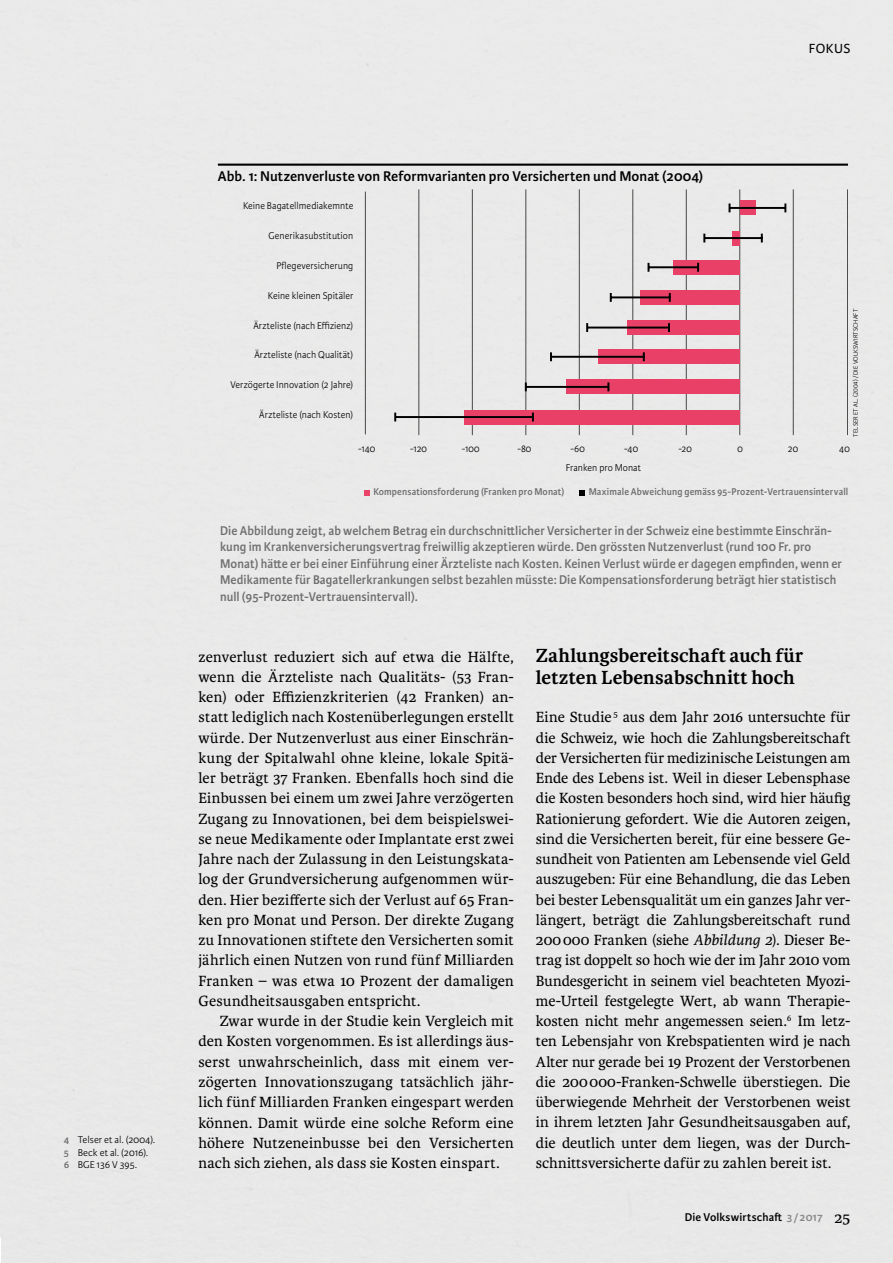
<style>
.page{position:relative;width:893px;height:1263px;background:#e9e9e9}
.page>*{position:absolute;margin:0;border:0;box-sizing:border-box;transform-origin:0 0}
.t1{font:700 20.25px/22.5px "Karmina";letter-spacing:.005em;color:#000}
.t2{font:15.75px/20.2px "Karmina";letter-spacing:.015em;color:#000;text-align:justify}
.t3{font:600 15px "Karmina Sans";letter-spacing:.005em;color:#000}
.t4{font:14.1px "Karmina Sans";letter-spacing:.035em;color:#000}
.t5{font:600 13.5px/16.5px "Karmina Sans";letter-spacing:.01em;color:#706f6f;scale:.95 1}
.t6{font:600 12px "Karmina Sans";letter-spacing:.01em;color:#000}
.t7{font:300 10.5px "Karmina Sans";letter-spacing:.005em;color:#000;scale:.95 1}
.t8{font:600 10.5px "Karmina Sans";letter-spacing:.015em;color:#706f6f;scale:.95 1}
.t9{font:300 10.5px/12.3px "Karmina Sans";letter-spacing:.005em;color:#000}
.t10{font:300 6.75px "Karmina Sans";letter-spacing:.01em;color:#000}
.s1{font-weight:600;color:#706f6f}
.s2{font-style:italic}
.s3{color:#878787}
.s4{font-family:"Karmina";font-weight:400;font-size:16.5px}
</style>
<div class="page">
<hr style="left:218px;top:164px;width:630px;height:2px;background:#000">
<svg style="left:364px;top:490px;width:6px;height:5px"></svg>
<svg style="left:579px;top:490px;width:6px;height:5px"></svg>
<hr style="left:419px;top:189px;width:1px;height:246px;background:#000">
<hr style="left:472px;top:189px;width:1px;height:246px;background:#000">
<hr style="left:526px;top:189px;width:1px;height:246px;background:#000">
<hr style="left:579px;top:189px;width:1px;height:246px;background:#000">
<hr style="left:632px;top:189px;width:1px;height:246px;background:#000">
<hr style="left:686px;top:189px;width:1px;height:246px;background:#000">
<hr style="left:739px;top:189px;width:1px;height:246px;background:#000">
<hr style="left:793px;top:189px;width:1px;height:246px;background:#000">
<hr style="left:847px;top:189px;width:1px;height:246px;background:#000">
<hr style="left:365px;top:192px;width:1px;height:242px;background:#000">
<div style="left:740px;top:201px;width:15px;height:14px;background:#e84066"></div>
<div style="left:732px;top:231px;width:8px;height:14px;background:#e84066"></div>
<div style="left:673px;top:260px;width:67px;height:15px;background:#e84066"></div>
<div style="left:641px;top:290px;width:99px;height:15px;background:#e84066"></div>
<div style="left:627px;top:320px;width:113px;height:15px;background:#e84066"></div>
<div style="left:598px;top:349px;width:142px;height:15px;background:#e84066"></div>
<div style="left:566px;top:380px;width:174px;height:14px;background:#e84066"></div>
<div style="left:464px;top:410px;width:276px;height:14px;background:#e84066"></div>
<hr style="left:730px;top:207px;width:56px;height:2px;background:#000">
<svg style="left:784px;top:203px;width:2px;height:9px"></svg>
<hr style="left:705px;top:237px;width:57px;height:2px;background:#000">
<svg style="left:703px;top:234px;width:2px;height:8px"></svg>
<svg style="left:761px;top:234px;width:2px;height:8px"></svg>
<hr style="left:649px;top:266px;width:49px;height:2px;background:#000">
<svg style="left:647px;top:263px;width:2px;height:9px"></svg>
<svg style="left:697px;top:263px;width:2px;height:9px"></svg>
<hr style="left:611px;top:296px;width:59px;height:2px;background:#000">
<svg style="left:610px;top:293px;width:2px;height:9px"></svg>
<svg style="left:669px;top:293px;width:2px;height:9px"></svg>
<hr style="left:588px;top:327px;width:81px;height:1px;background:#000">
<svg style="left:586px;top:323px;width:2px;height:9px"></svg>
<svg style="left:668px;top:323px;width:2px;height:9px"></svg>
<hr style="left:551px;top:356px;width:93px;height:2px;background:#000">
<svg style="left:550px;top:352px;width:2px;height:9px"></svg>
<svg style="left:643px;top:352px;width:2px;height:9px"></svg>
<hr style="left:526px;top:386px;width:83px;height:2px;background:#000">
<svg style="left:525px;top:382px;width:2px;height:9px"></svg>
<svg style="left:607px;top:382px;width:2px;height:9px"></svg>
<hr style="left:396px;top:416px;width:137px;height:2px;background:#000">
<svg style="left:394px;top:413px;width:2px;height:8px"></svg>
<svg style="left:532px;top:413px;width:2px;height:8px"></svg>
<p class="t4" style="left:809px;top:41px;width:43px">FOKUS</p>
<p class="t9" style="left:64px;top:1134px;width:93px"><span class="s1">4</span> Telser et al. (2004).<br><span class="s1">5</span> Beck et al. (2016).<br><span class="s1">6</span> BGE 136 V 395.</p>
<p class="t3" style="left:218px;top:168px;width:487px">Abb. 1: Nutzenverluste von Reformvarianten pro Versicherten und Monat (2004)</p>
<p class="t7" style="left:243px;top:200px;width:118px">Keine Bagatellmediakemnte</p>
<p class="t7" style="left:269px;top:230px;width:91px">Generikasubstitution</p>
<p class="t7" style="left:276px;top:260px;width:82px">Pflegeversicherung</p>
<p class="t7" style="left:268px;top:290px;width:91px">Keine kleinen Spitäler</p>
<p class="t7" style="left:253px;top:319px;width:107px">Ärzteliste (nach Effizienz)</p>
<p class="t7" style="left:254px;top:349px;width:106px">Ärzteliste (nach Qualität)</p>
<p class="t7" style="left:230px;top:379px;width:131px">Verzögerte Innovation (2 Jahre)</p>
<p class="t7" style="left:259px;top:409px;width:100px">Ärzteliste (nach Kosten)</p>
<p class="t10" style="left:852px;top:437px;width:129px;rotate:-90deg">TELSER ET AL. (2004) / DIE VOLKSWIRTSCHAFT</p>
<p class="t7" style="left:358px;top:443px;width:19px">-140</p>
<p class="t7" style="left:410px;top:443px;width:19px">-120</p>
<p class="t7" style="left:462px;top:443px;width:20px">-100</p>
<p class="t7" style="left:517px;top:443px;width:16px">-80</p>
<p class="t7" style="left:570px;top:443px;width:17px">-60</p>
<p class="t7" style="left:624px;top:443px;width:16px">-40</p>
<p class="t7" style="left:678px;top:443px;width:16px">-20</p>
<p class="t7" style="left:737px;top:443px;width:7px">0</p>
<p class="t7" style="left:788px;top:443px;width:12px">20</p>
<p class="t7" style="left:839px;top:443px;width:13px">40</p>
<p class="t7" style="left:566px;top:462px;width:81px">Franken pro Monat</p>
<p class="t8" style="left:373px;top:486px;width:203px">Kompensationsforderung (Franken pro Monat)</p>
<p class="t8" style="left:589px;top:486px;width:275px">Maximale Abweichung gemäss 95-Prozent-Vertrauensintervall</p>
<p class="t5" style="left:220px;top:522px;width:656px">Die Abbildung zeigt, ab welchem Betrag ein durchschnittlicher Versicherter in der Schweiz eine bestimmte Einschrän&shy;kung im Krankenversicherungsvertrag freiwillig akzeptieren würde. Den grössten Nutzenverlust (rund 100 Fr. pro Monat) hätte er bei einer Einführung einer Ärzteliste nach Kosten. Keinen Verlust würde er dagegen empfinden, wenn er Medikamente für Bagatellerkrankungen selbst bezahlen müsste: Die Kompensationsforderung beträgt hier statistisch null (95-Prozent-Vertrauensintervall).</p>
<p class="t2" style="left:198px;top:646px;width:317px">zenverlust reduziert sich auf etwa die Hälfte, wenn die Ärzteliste nach Qualitäts- (53 Fran&shy;ken) oder Effizienzkriterien (42 Franken) an&shy;statt lediglich nach Kostenüberlegungen erstellt würde. Der Nutzenverlust aus einer Einschrän&shy;kung der Spitalwahl ohne kleine, lokale Spitä&shy;ler beträgt 37 Franken. Ebenfalls hoch sind die Einbussen bei einem um zwei Jahre verzögerten Zugang zu Innovationen, bei dem beispielswei&shy;se neue Medikamente oder Implantate erst zwei Jahre nach der Zulassung in den Leistungskata&shy;log der Grundversicherung aufgenommen wür&shy;den. Hier bezifferte sich der Verlust auf 65 Fran&shy;ken pro Monat und Person. Der direkte Zugang zu Innovationen stiftete den Versicherten somit jährlich einen Nutzen von rund fünf Milliarden Franken – was etwa 10 Prozent der damaligen Gesundheitsausgaben entspricht.</p>
<p class="t2" style="left:198px;top:1011px;width:317px;text-indent:21px">Zwar wurde in der Studie kein Vergleich mit den Kosten vorgenommen. Es ist allerdings äus&shy;serst unwahrscheinlich, dass mit einem ver&shy;zögerten Innovationszugang tatsächlich jähr&shy;lich fünf Milliarden Franken eingespart werden können. Damit würde eine solche Reform eine höhere Nutzeneinbusse bei den Versicherten nach sich ziehen, als dass sie Kosten einspart.</p>
<p class="t1" style="left:536px;top:644px;width:269px">Zahlungsbereitschaft auch für letzten Lebensabschnitt hoch</p>
<p class="t2" style="left:536px;top:707px;width:316px">Eine Studie <sup>5</sup> aus dem Jahr 2016 untersuchte für die Schweiz, wie hoch die Zahlungsbereitschaft der Versicherten für medizinische Leistungen am Ende des Lebens ist. Weil in dieser Lebensphase die Kosten besonders hoch sind, wird hier häufig Rationierung gefordert. Wie die Autoren zeigen, sind die Versicherten bereit, für eine bessere Ge&shy;sundheit von Patienten am Lebensende viel Geld auszugeben: Für eine Behandlung, die das Leben bei bester Lebensqualität um ein ganzes Jahr ver&shy;längert, beträgt die Zahlungsbereitschaft rund 200000 Franken (siehe <span class="s2">Abbildung 2</span>). Dieser Be&shy;trag ist doppelt so hoch wie der im Jahr 2010 vom Bundesgericht in seinem viel beachteten Myozi&shy;me-Urteil festgelegte Wert, ab wann Therapie&shy;kosten nicht mehr angemessen seien.<sup>6</sup> Im letz&shy;ten Lebensjahr von Krebspatienten wird je nach Alter nur gerade bei 19 Prozent der Verstorbenen die 200000-Franken-Schwelle überstiegen. Die überwiegende Mehrheit der Verstorbenen weist in ihrem letzten Jahr Gesundheitsausgaben auf, die deutlich unter dem liegen, was der Durch&shy;schnittsversicherte dafür zu zahlen bereit ist.</p>
<p class="t6" style="left:685px;top:1210px;width:167px">Die Volkswirtschaft <span class="s3">3 /2017</span> <span class="s4">25</span></p>
</div>
